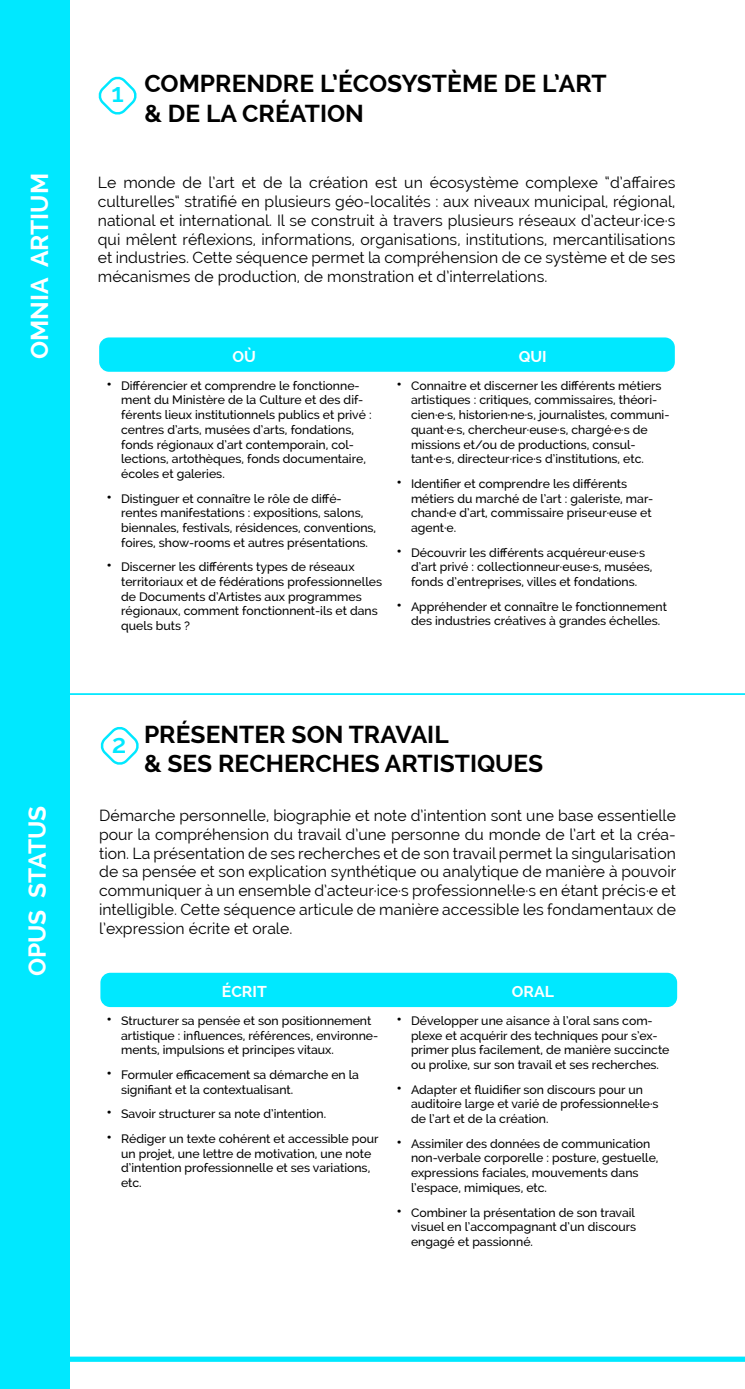
<style>
.page{position:relative;width:745px;height:1389px;background:#fff}
.page>*{position:absolute;margin:0;border:0;box-sizing:border-box;transform-origin:0 0}
.t1{font:600 26.25px "Raleway";color:#00e8ff}
.t2{font:700 24.5px/29.4px "Raleway";color:#000}
.t3{font:700 24.5px "Raleway";color:#fff}
.t4{font:15.75px/18.9px "Raleway";color:#000;text-align:justify}
.t5{font:700 15.75px "Raleway";color:#fff}
.t6{font:500 12.25px/14.7px "Raleway";color:#000}
.s1{font-weight:400;font-size:17.5px}
</style>
<div class="page">
<div style="left:0;top:0;width:70px;height:1389px;background:#00e8ff"></div>
<div style="left:99px;top:337px;width:575px;height:35px;background:#00e8ff;border-radius:10px"></div>
<hr style="left:70px;top:693px;width:674px;height:2px;background:#00e8ff">
<div style="left:70px;top:1357px;width:674px;height:5px;background:#00e8ff"></div>
<div style="left:100px;top:973px;width:576px;height:34px;background:#00e8ff;border-radius:10px"></div>
<svg style="left:98px;top:76px;width:39px;height:39px"></svg>
<svg style="left:100px;top:727px;width:39px;height:38px"></svg>
<h2 class="t3" style="left:26px;top:359px;width:188px;rotate:-90deg">OMNIA ARTIUM</h2>
<h2 class="t3" style="left:23px;top:976px;width:172px;rotate:-90deg">OPUS STATUS</h2>
<h1 class="t1" style="left:111px;top:78px;width:14px">1</h1>
<h2 class="t2" style="left:144px;top:69px;width:463px">COMPRENDRE L’ÉCOSYSTÈME DE L’ART &amp; DE LA CRÉATION</h2>
<p class="t4" style="left:98px;top:173px;width:578px">Le monde de l’art et de la création est un écosystème complexe “d’affaires culturelles“ stratifié en plusieurs géo-localités : aux niveaux municipal, régional, national et international. Il se construit à travers plusieurs réseaux d’acteur·ice·s qui mêlent réflexions, informations, organisations, institutions, mercantilisations et industries. Cette séquence permet la compréhension de ce système et de ses mécanismes de production, de monstration et d’interrelations.</p>
<p class="t5" style="left:232px;top:347px;width:25px">OÙ</p>
<p class="t5" style="left:518px;top:347px;width:29px">QUI</p>
<p class="t6" style="left:121px;top:378px;width:252px;text-indent:-15px"><span class="s1">•</span> Différencier et comprendre le fonctionne&shy;ment du Ministère de la Culture et des dif&shy;férents lieux institutionnels publics et privé : centres d’arts, musées d’arts, fondations, fonds régionaux d’art contemporain, col&shy;lections, artothèques, fonds documentaire, écoles et galeries.</p>
<p class="t6" style="left:121px;top:491px;width:256px;text-indent:-15px"><span class="s1">•</span> Distinguer et connaître le rôle de diffé&shy;rentes manifestations : expositions, salons, biennales, festivals, résidences, conventions, foires, show-rooms et autres présentations.</p>
<p class="t6" style="left:121px;top:560px;width:262px;text-indent:-15px"><span class="s1">•</span> Discerner les différents types de réseaux territoriaux et de fédérations professionnelles de Documents d’Artistes aux programmes régionaux, comment fonctionnent-ils et dans quels buts ?</p>
<p class="t6" style="left:411px;top:378px;width:260px;text-indent:-15px"><span class="s1">•</span> Connaitre et discerner les différents métiers artistiques : critiques, commissaires, théori&shy;cien·e·s, historien·ne·s, journalistes, communi&shy;quant·e·s, chercheur·euse·s, chargé·e·s de missions et/ou de productions, consul&shy;tant·e·s, directeur·rice·s d’institutions, etc.</p>
<p class="t6" style="left:411px;top:476px;width:244px;text-indent:-15px"><span class="s1">•</span> Identifier et comprendre les différents métiers du marché de l’art : galeriste, mar&shy;chand·e d’art, commissaire priseur·euse et agent·e.</p>
<p class="t6" style="left:411px;top:545px;width:243px;text-indent:-15px"><span class="s1">•</span> Découvrir les différents acquéreur·euse·s d’art privé : collectionneur·euse·s, musées, fonds d’entreprises, villes et fondations.</p>
<p class="t6" style="left:411px;top:599px;width:257px;text-indent:-15px"><span class="s1">•</span> Appréhender et connaître le fonctionnement des industries créatives à grandes échelles.</p>
<h1 class="t1" style="left:112px;top:729px;width:16px">2</h1>
<h2 class="t2" style="left:144px;top:719px;width:400px">PRÉSENTER SON TRAVAIL<br>&amp; SES RECHERCHES ARTISTIQUES</h2>
<p class="t4" style="left:99px;top:806px;width:578px">Démarche personnelle, biographie et note d’intention sont une base essentielle pour la compréhension du travail d’une personne du monde de l’art et la créa&shy;tion. La présentation de ses recherches et de son travail permet la singularisation de sa pensée et son explication synthétique ou analytique de manière à pouvoir communiquer à un ensemble d’acteur·ice·s professionnel·le·s en étant précis·e et intelligible. Cette séquence articule de manière accessible les fondamentaux de l’expression écrite et orale.</p>
<p class="t5" style="left:222px;top:982px;width:46px">ÉCRIT</p>
<p class="t5" style="left:511px;top:982px;width:44px">ORAL</p>
<p class="t6" style="left:121px;top:1013px;width:258px;text-indent:-15px"><span class="s1">•</span> Structurer sa pensée et son positionnement artistique : influences, références, environne&shy;ments, impulsions et principes vitaux.</p>
<p class="t6" style="left:121px;top:1067px;width:239px;text-indent:-15px"><span class="s1">•</span> Formuler efficacement sa démarche en la signifiant et la contextualisant.</p>
<p class="t6" style="left:106px;top:1107px;width:221px"><span class="s1">•</span> Savoir structurer sa note d’intention.</p>
<p class="t6" style="left:121px;top:1131px;width:259px;text-indent:-15px"><span class="s1">•</span> Rédiger un texte cohérent et accessible pour un projet, une lettre de motivation, une note d’intention professionnelle et ses variations, etc.</p>
<p class="t6" style="left:411px;top:1013px;width:260px;text-indent:-15px"><span class="s1">•</span> Développer une aisance à l’oral sans com&shy;plexe et acquérir des techniques pour s’ex&shy;primer plus facilement, de manière succincte ou prolixe, sur son travail et ses recherches.</p>
<p class="t6" style="left:411px;top:1082px;width:249px;text-indent:-15px"><span class="s1">•</span> Adapter et fluidifier son discours pour un auditoire large et varié de professionnel·le·s de l’art et de la création.</p>
<p class="t6" style="left:411px;top:1136px;width:249px;text-indent:-15px"><span class="s1">•</span> Assimiler des données de communication non-verbale corporelle : posture, gestuelle, expressions faciales, mouvements dans l’espace, mimiques, etc.</p>
<p class="t6" style="left:411px;top:1205px;width:227px;text-align:justify;text-indent:-15px"><span class="s1">•</span> Combiner la présentation de son travail visuel en l’accompagnant d’un discours engagé et passionné.</p>
</div>
